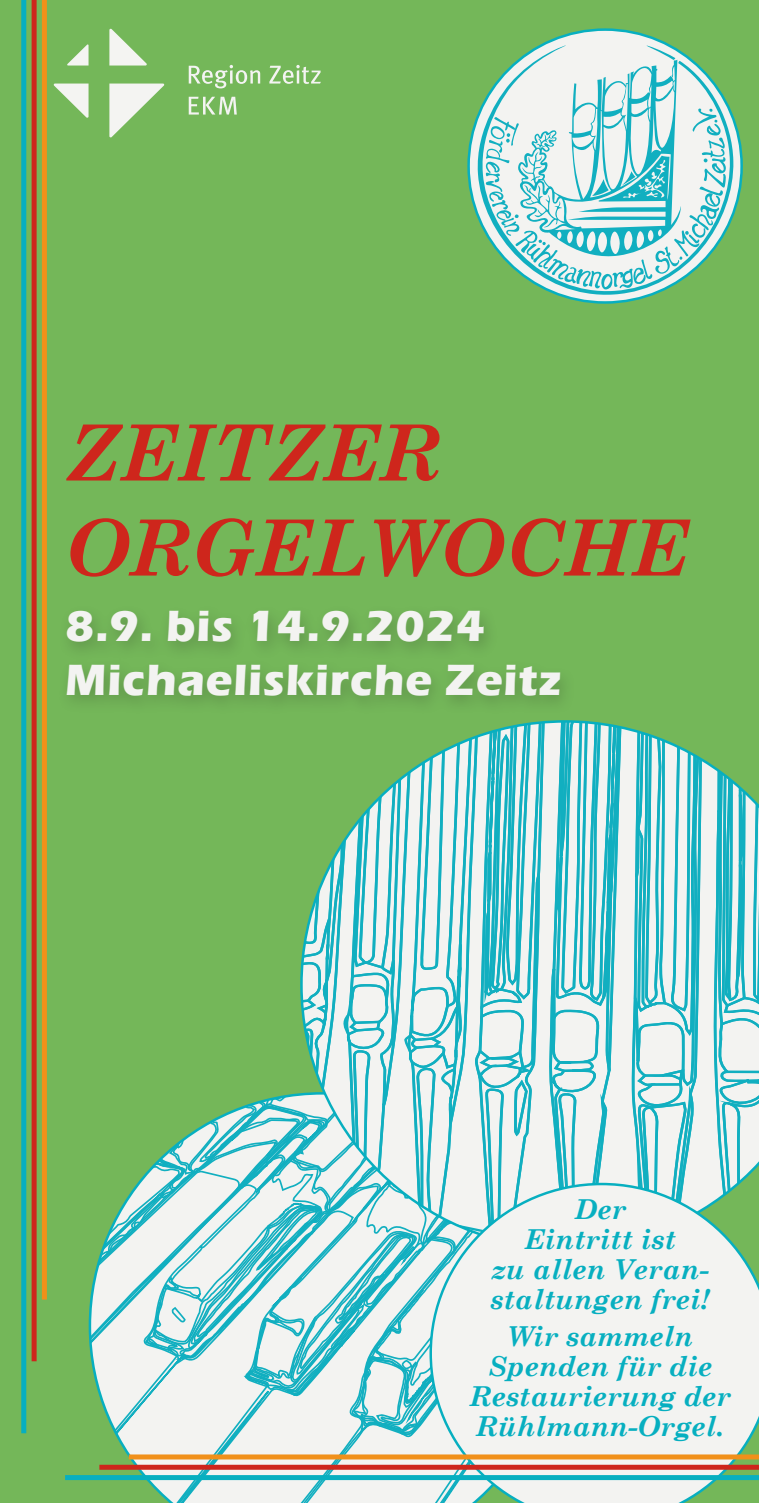
<style>
.page{position:relative;width:759px;height:1503px;background:#fff}
.page>*{position:absolute;margin:0;border:0;box-sizing:border-box;transform-origin:0 0}
.Überschrift{font:italic 700 77.5px/95px "Century Schoolbook";color:#ce261c}
.t1{font:700 45px "Eras ITC";letter-spacing:.02em;color:#f3f3f1}
.Fließtext_Front{font:italic 700 27.5px/30px "Century Schoolbook";color:#07afc0;text-align:center}
</style>
<div class="page">
<div style="left:0;top:0;width:758px;height:1502px;background:#74b759"></div>
<svg style="left:90px;top:1093px;width:339px;height:409px;background:#b5dcd1"></svg>
<svg style="left:300px;top:720px;width:458px;height:529px;background:#a2d8d3"></svg>
<svg style="left:468px;top:30px;width:273px;height:272px;background:#cae7e8"></svg>
<svg style="left:474px;top:98px;width:260px;height:201px"></svg>
<svg style="left:485px;top:45px;width:240px;height:244px;background:#b0ddd7"></svg>
<svg style="left:429px;top:1182px;width:329px;height:320px;background:#e2ece6"></svg>
<div style="left:21px;top:0;width:5px;height:1433px;background:#07afc0"></div>
<div style="left:32px;top:0;width:5px;height:1361px;background:#ce261c"></div>
<div style="left:42px;top:0;width:5px;height:1299px;background:#f1901a"></div>
<svg style="left:65px;top:1474px;width:693px;height:5px;background:#33bbc4"></svg>
<div style="left:99px;top:1464px;width:659px;height:5px;background:#ce261c"></div>
<div style="left:129px;top:1454px;width:629px;height:5px;background:#f1901a"></div>
<div style="left:58px;top:603px;width:518px;height:113px;background:#1c1c1b;opacity:.21"></div>
<svg style="left:53px;top:28px;width:111px;height:110px"></svg>
<svg style="left:189px;top:65px;width:71px;height:23px"></svg>
<svg style="left:269px;top:65px;width:52px;height:19px"></svg>
<svg style="left:189px;top:97px;width:48px;height:18px"></svg>
<p class="Überschrift" style="left:65px;top:401px;width:624px">ZEITZER<br>ORGELWOCHE</p>
<p class="t1" style="left:65px;top:600px;width:421px">8.9. bis 14.9.2024</p>
<p class="t1" style="left:65px;top:654px;width:498px">Michaeliskirche Zeitz</p>
<p class="Fließtext_Front" style="left:490px;top:1192px;width:221px">Der<br>Eintritt ist<br>zu allen Veran&shy;staltungen frei!</p>
<p class="Fließtext_Front" style="left:469px;top:1319px;width:262px">Wir sammeln<br>Spenden für die<br>Restaurierung der<br>Rühlmann-Orgel.</p>
</div>
